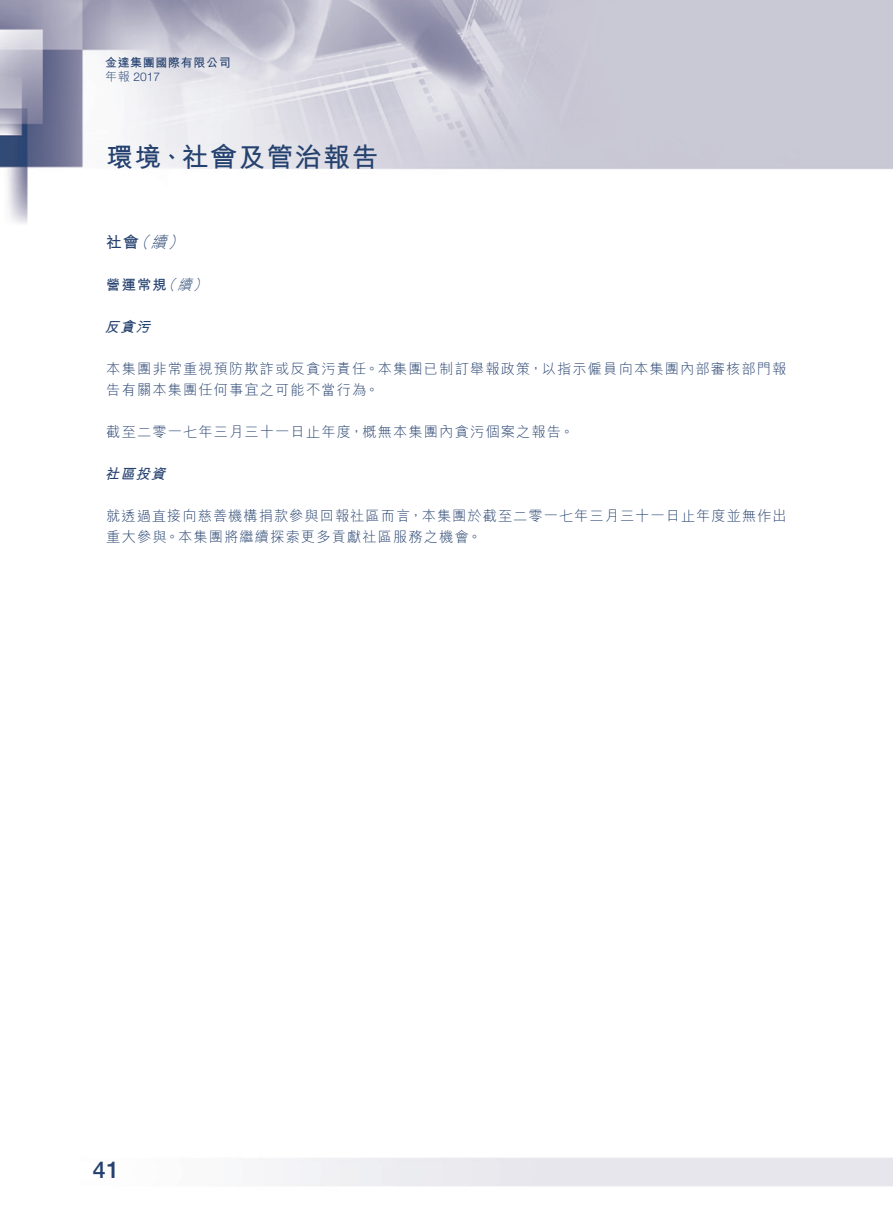
<style>
.page{position:relative;width:893px;height:1212px;background:#fff}
.page>*{position:absolute;margin:0;border:0;box-sizing:border-box;transform-origin:0 0}
.t1{font:700 27px "M Hei HK";letter-spacing:.05em;color:#25416f}
.t2{font:500 23.25px "Helvetica Neue LT Std";color:#25416f}
.Heading_1{font:italic 300 15.75px "M Hei HK";color:#25416f}
.Heading_1-2{font:700 15.75px "M Hei HK";color:#25416f}
.Body_Text{font:300 14.25px/21px "M Hei HK";letter-spacing:.08em;color:#25416f}
.Heading_3{font:italic 700 14.25px "M Hei HK";color:#25416f}
.Heading_2{font:700 14.25px "M Hei HK";color:#25416f}
.Heading_2-2{font:italic 300 14.25px "M Hei HK";color:#25416f}
.t3{font:700 12px "M Hei HK";letter-spacing:.055em;color:#25416f}
.t4{font:300 12px "Helvetica Neue LT Std";color:#25416f}
.s1{font-family:"M Hei HK"}
</style>
<div class="page">
<img style="left:0;top:0;width:893px;height:1187px">
<p class="t3" style="left:105px;top:54px;width:127px">金達集團國際有限公司</p>
<p class="t4" style="left:105px;top:70px;width:57px"><span class="s1">年報</span> 2017</p>
<h1 class="t1" style="left:106px;top:138px;width:274px">環境、社會及管治報告</h1>
<p class="Heading_1-2" style="left:106px;top:231px;width:34px">社會</p>
<p class="Heading_1" style="left:133px;top:234px;width:39px">（續</p>
<p class="Heading_1" style="left:168px;top:234px;width:21px">(</p>
<p class="Heading_2-2" style="left:161px;top:277px;width:36px">（續</p>
<p class="Heading_2-2" style="left:193px;top:277px;width:20px">(</p>
<p class="Heading_2" style="left:106px;top:274px;width:62px">營運常規</p>
<p class="Heading_3" style="left:105px;top:316px;width:51px">反貪污</p>
<p class="Body_Text" style="left:106px;top:358px;width:682px">本集團非常重視預防欺詐或反貪污責任。本集團已制訂舉報政策，以指示僱員向本集團內部審核部門報告有關本集團任何事宜之可能不當行為。</p>
<p class="Body_Text" style="left:106px;top:421px;width:469px">截至二零一七年三月三十一日止年度，概無本集團內貪污個案之報告。</p>
<p class="Heading_3" style="left:105px;top:463px;width:67px">社區投資</p>
<p class="Body_Text" style="left:106px;top:505px;width:682px">就透過直接向慈善機構捐款參與回報社區而言，本集團於截至二零一七年三月三十一日止年度並無作出重大參與。本集團將繼續探索更多貢獻社區服務之機會。</p>
<h2 class="t2" style="left:93px;top:1156px;width:28px">41</h2>
</div>
